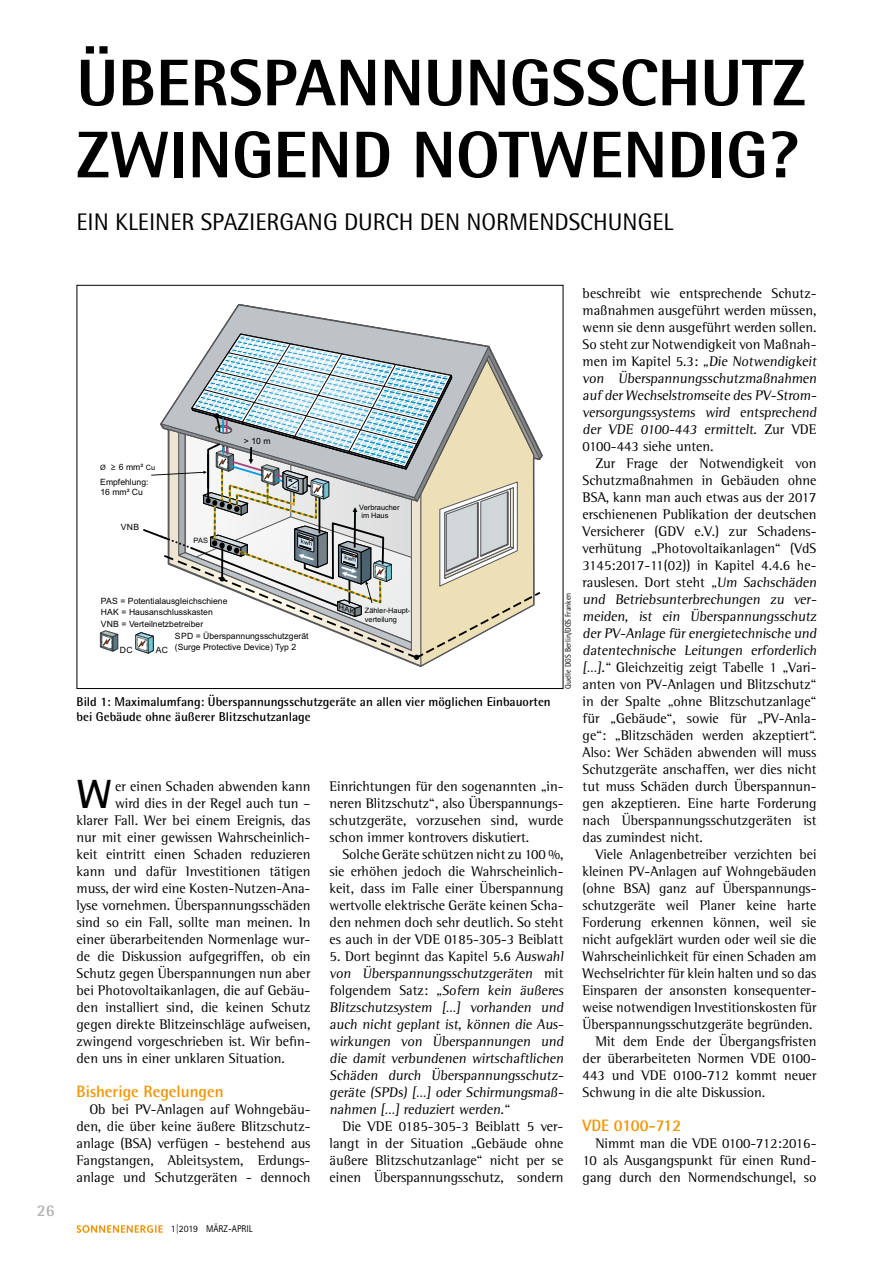
<style>
.page{position:relative;width:893px;height:1263px;background:#fff}
.page>*{position:absolute;margin:0;border:0;box-sizing:border-box;transform-origin:0 0}
.t1{font:800 66px/72px "Rotis Semi Sans Std";color:#000}
.t2{font:700 40.8px "Rotis Semi Sans Std";color:#000}
.t3{font:24px "Rotis Semi Sans Std";color:#000}
.t4{font:700 16.5px "Rotis Semi Sans Std";color:#f29400}
.t5{font:700 16.5px "Rotis Semi Sans Std";color:#b1b3b4}
.t6{font:14.25px/17px "Rotis Semi Serif Std";color:#000;text-align:justify}
.t7{font:700 12.75px/15px "Rotis Semi Sans Std";color:#000}
.t8{font:9.75px "Rotis Sans Serif Std";color:#000}
.t9{font:8.55px/11.6px "Arial";color:#000}
.t10{font:8.25px "Rotis Semi Sans Std";color:#000;scale:.94 1}
.t11{font:7.35px/8.2px "Arial";color:#000}
.s1{font-size:7.35px}
.s2{font-family:"Microsoft Ya Hei"}
</style>
<div class="page">
<svg style="left:77px;top:1225px;width:86px;height:8px"></svg>
<svg style="left:220px;top:304px;width:186px;height:28px"></svg>
<svg style="left:99px;top:630px;width:20px;height:22px"></svg>
<svg style="left:135px;top:332px;width:408px;height:334px"></svg>
<h1 class="t1" style="left:77px;top:46px;width:731px">ÜBERSPANNUNGSSCHUTZ<br>ZWINGEND NOTWENDIG?</h1>
<h3 class="t3" style="left:77px;top:207px;width:598px">EIN KLEINER SPAZIERGANG DURCH DEN NORMENDSCHUNGEL</h3>
<p class="t5" style="left:37px;top:1200px;width:19px">26</p>
<p class="t9" style="left:100px;top:460px;width:56px;line-height:14.1px"><span class="s1">Ø</span> <span class="s2">≥</span> 6 mm² <span class="s1">Cu<br></span>Empfehlung:</p>
<p class="t9" style="left:100px;top:486px;width:44px">16 mm² Cu</p>
<p class="t9" style="left:121px;top:521px;width:20px">VNB</p>
<p class="t9" style="left:244px;top:435px;width:28px">&gt; 10 m</p>
<p class="t11" style="left:193px;top:536px;width:16px">PAS</p>
<p class="t11" style="left:359px;top:503px;width:42px">Verbraucher im Haus</p>
<p class="t9" style="left:101px;top:595px;width:128px">PAS = Potentialausgleichschiene<br>HAK = Hausanschlusskasten<br>VNB = Verteilnetzbetreiber</p>
<p class="t9" style="left:175px;top:630px;width:135px">SPD = Überspannungsschutzgerät (Surge Protective Device) Typ 2</p>
<p class="t9" style="left:120px;top:644px;width:14px">DC</p>
<p class="t9" style="left:156px;top:644px;width:14px">AC</p>
<p class="t11" style="left:365px;top:607px;width:47px">Zähler-Haupt&shy;verteilung</p>
<p class="t7" style="left:77px;top:694px;width:476px">Bild 1: Maximalumfang: Überspannungsschutzgeräte an allen vier möglichen Einbauorten bei Gebäude ohne äußerer Blitzschutzanlage</p>
<p class="t10" style="left:563px;top:689px;width:104px;rotate:-90deg">Quelle DGS Berlin/DGS Franken</p>
<h2 class="t2" style="left:77px;top:769px;width:37px">W</h2>
<p class="t6" style="left:115px;top:778px;width:197px">er einen Schaden abwenden kann</p>
<p class="t6" style="left:115px;top:795px;width:197px">wird dies in der Regel auch tun –</p>
<p class="t6" style="left:77px;top:812px;width:235px">klarer Fall. Wer bei einem Ereignis, das</p>
<p class="t6" style="left:77px;top:829px;width:235px">nur mit einer gewissen Wahrscheinlich-</p>
<p class="t6" style="left:77px;top:846px;width:235px">keit eintritt einen Schaden reduzieren</p>
<p class="t6" style="left:77px;top:863px;width:235px">kann und dafür Investitionen tätigen</p>
<p class="t6" style="left:77px;top:880px;width:235px">muss, der wird eine Kosten-Nutzen-Ana-</p>
<p class="t6" style="left:77px;top:897px;width:235px">lyse vornehmen. Überspannungsschäden</p>
<p class="t6" style="left:77px;top:914px;width:235px">sind so ein Fall, sollte man meinen. In</p>
<p class="t6" style="left:77px;top:931px;width:235px">einer überarbeitenden Normenlage wur-</p>
<p class="t6" style="left:77px;top:948px;width:235px">de die Diskussion aufgegriffen, ob ein</p>
<p class="t6" style="left:77px;top:965px;width:235px">Schutz gegen Überspannungen nun aber</p>
<p class="t6" style="left:77px;top:982px;width:235px">bei Photovoltaikanlagen, die auf Gebäu-</p>
<p class="t6" style="left:77px;top:999px;width:235px">den installiert sind, die keinen Schutz</p>
<p class="t6" style="left:77px;top:1016px;width:235px">gegen direkte Blitzeinschläge aufweisen,</p>
<p class="t6" style="left:77px;top:1033px;width:235px">zwingend vorgeschrieben ist. Wir befin-</p>
<p class="t6" style="left:77px;top:1050px;width:210px">den uns in einer unklaren Situation.</p>
<p class="t4" style="left:77px;top:1081px;width:149px">Bisherige Regelungen</p>
<p class="t6" style="left:77px;top:1101px;width:235px;text-indent:13px">Ob bei PV-Anlagen auf Wohngebäu&shy;den, die über keine äußere Blitzschutz&shy;anlage (BSA) verfügen - bestehend aus Fangstangen, Ableitsystem, Erdungs&shy;anlage und Schutzgeräten - dennoch</p>
<p class="t6" style="left:330px;top:778px;width:235px">Einrichtungen für den sogenannten „in&shy;neren Blitzschutz“, also Überspannungs&shy;schutzgeräte, vorzusehen sind, wurde schon immer kontrovers diskutiert.</p>
<p class="t6" style="left:330px;top:846px;width:235px;text-indent:13px">Solche Geräte schützen nicht zu 100 %, sie erhöhen jedoch die Wahrscheinlich&shy;keit, dass im Falle einer Überspannung wertvolle elektrische Geräte keinen Scha&shy;den nehmen doch sehr deutlich. So steht es auch in der VDE 0185-305-3 Beiblatt</p>
<p class="t6" style="left:330px;top:948px;width:237px;text-align:left">5. Dort beginnt das Kapitel 5.6 Auswahl von Überspannungsschutzgeräten mit folgendem Satz: „Sofern kein äußeres Blitzschutzsystem […] vorhanden und auch nicht geplant ist, können die Aus&shy;wirkungen von Überspannungen und die damit verbundenen wirtschaftlichen Schäden durch Überspannungsschutz&shy;geräte (SPDs) […] oder Schirmungsmaß&shy;nahmen […] reduziert werden.“</p>
<p class="t6" style="left:330px;top:1118px;width:235px;text-indent:13px">Die VDE 0185-305-3 Beiblatt 5 ver&shy;langt in der Situation „Gebäude ohne äußere Blitzschutzanlage“ nicht per se einen Überspannungsschutz, sondern</p>
<p class="t6" style="left:583px;top:284px;width:237px;text-align:left">beschreibt wie entsprechende Schutz&shy;maßnahmen ausgeführt werden müssen, wenn sie denn ausgeführt werden sollen.<br>So steht zur Notwendigkeit von Maßnah&shy;men im Kapitel 5.3: „Die Notwendigkeit von Überspannungsschutzmaßnahmen auf der Wechselstromseite des PV-Strom&shy;versorgungssystems wird entsprechend der VDE 0100-443 ermittelt. Zur VDE 0100-443 siehe unten.</p>
<p class="t6" style="left:583px;top:454px;width:237px;text-align:left;text-indent:13px">Zur Frage der Notwendigkeit von Schutzmaßnahmen in Gebäuden ohne BSA, kann man auch etwas aus der 2017 erschienenen Publikation der deutschen Versicherer (GDV e.V.) zur Schadens&shy;verhütung „Photovoltaikanlagen“ (VdS 3145:2017-11(02)) in Kapitel 4.4.6 he&shy;rauslesen. Dort steht „Um Sachschäden und Betriebsunterbrechungen zu ver&shy;meiden, ist ein Überspannungsschutz der PV-Anlage für energietechnische und datentechnische Leitungen erforderlich […].“ Gleichzeitig zeigt Tabelle 1 „Vari&shy;anten von PV-Anlagen und Blitzschutz“ in der Spalte „ohne Blitzschutzanlage“ für „Gebäude“, sowie für „PV-Anla&shy;ge“: „Blitzschäden werden akzeptiert“.<br>Also: Wer Schäden abwenden will muss Schutzgeräte anschaffen, wer dies nicht tut muss Schäden durch Überspannun&shy;gen akzeptieren. Eine harte Forderung nach Überspannungsschutzgeräten ist das zumindest nicht.</p>
<p class="t6" style="left:595px;top:846px;width:223px">Viele Anlagenbetreiber verzichten bei</p>
<p class="t6" style="left:583px;top:863px;width:235px">kleinen PV-Anlagen auf Wohngebäuden</p>
<p class="t6" style="left:583px;top:880px;width:235px">(ohne BSA) ganz auf Überspannungs-</p>
<p class="t6" style="left:583px;top:897px;width:235px">schutzgeräte weil Planer keine harte</p>
<p class="t6" style="left:583px;top:914px;width:235px">Forderung erkennen können, weil sie</p>
<p class="t6" style="left:583px;top:931px;width:235px">nicht aufgeklärt wurden oder weil sie die</p>
<p class="t6" style="left:583px;top:948px;width:235px">Wahrscheinlichkeit für einen Schaden am</p>
<p class="t6" style="left:583px;top:965px;width:235px">Wechselrichter für klein halten und so das</p>
<p class="t6" style="left:583px;top:982px;width:235px">Einsparen der ansonsten konsequenter-</p>
<p class="t6" style="left:583px;top:999px;width:235px">weise notwendigen Investitionskosten für</p>
<p class="t6" style="left:583px;top:1016px;width:231px">Überspannungsschutzgeräte begründen.</p>
<p class="t6" style="left:595px;top:1033px;width:223px">Mit dem Ende der Übergangsfristen</p>
<p class="t6" style="left:583px;top:1050px;width:235px">der überarbeiteten Normen VDE 0100-</p>
<p class="t6" style="left:583px;top:1067px;width:235px">443 und VDE 0100-712 kommt neuer</p>
<p class="t6" style="left:583px;top:1084px;width:184px">Schwung in die alte Diskussion.</p>
<p class="t4" style="left:583px;top:1115px;width:100px">VDE 0100-712</p>
<p class="t6" style="left:583px;top:1135px;width:235px;text-indent:13px">Nimmt man die VDE 0100-712:2016- 10 als Ausgangspunkt für einen Rund&shy;gang durch den Normendschungel, so</p>
<p class="t8" style="left:171px;top:1223px;width:83px">1|2019 MÄRZ-APRIL</p>
</div>
